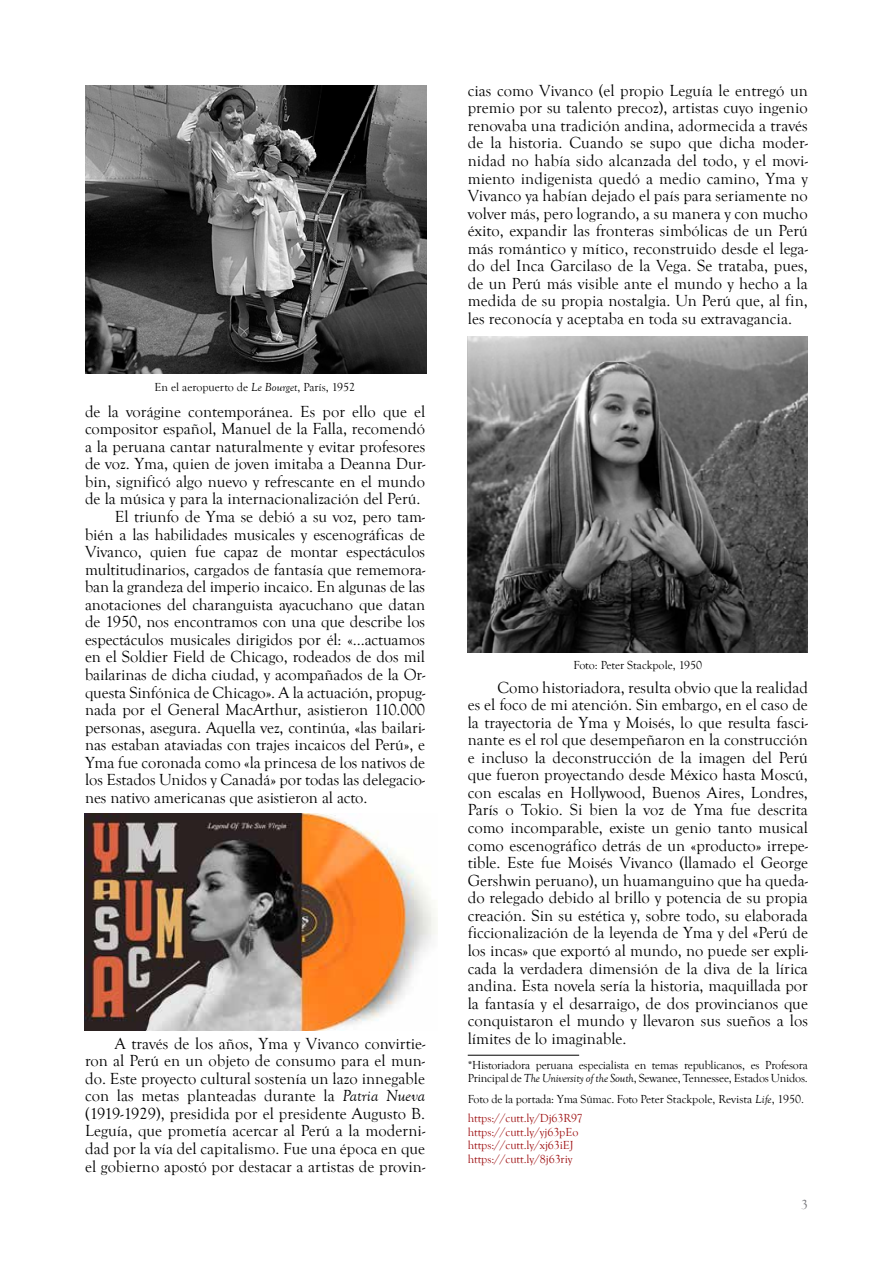
<style>
.page{position:relative;width:893px;height:1263px;background:#fff}
.page>*{position:absolute;margin:0;border:0;box-sizing:border-box;transform-origin:0 0}
.t1{font:16.5px/17.5px "Goudy Old Style T";letter-spacing:-.005em;color:#000;text-align:justify}
.t2{font:13.5px "Goudy Old Style T";color:#727277}
.t3{font:12px/13.5px "Goudy Old Style T";letter-spacing:-.015em;color:#000}
.t4{font:12px/13.5px "Goudy Old Style T";letter-spacing:-.005em;color:#9e1012}
.s1{font-style:italic}
.s2{color:#9e1012}
</style>
<div class="page">
<img style="left:85px;top:85px;width:341px;height:288px">
<img style="left:85px;top:813px;width:352px;height:217px">
<img style="left:468px;top:337px;width:340px;height:316px">
<hr style="left:468px;top:1055px;width:111px;height:1px;background:#000">
<p class="t3" style="left:155px;top:380px;width:202px">En el aeropuerto de <span class="s1">Le Bourget</span>, París, 1952</p>
<p class="t1" style="left:85px;top:403px;width:342px">de la vorágine contemporánea. Es por ello que el</p>
<p class="t1" style="left:85px;top:420px;width:342px">compositor español, Manuel de la Falla, recomendó</p>
<p class="t1" style="left:85px;top:438px;width:342px">a la peruana cantar naturalmente y evitar profesores</p>
<p class="t1" style="left:85px;top:455px;width:342px">de voz. Yma, quien de joven imitaba a Deanna Dur-</p>
<p class="t1" style="left:85px;top:473px;width:342px">bin, significó algo nuevo y refrescante en el mundo</p>
<p class="t1" style="left:85px;top:491px;width:337px">de la música y para la internacionalización del Perú.</p>
<p class="t1" style="left:115px;top:508px;width:312px">El triunfo de Yma se debió a su voz, pero tam-</p>
<p class="t1" style="left:85px;top:526px;width:342px">bién a las habilidades musicales y escenográficas de</p>
<p class="t1" style="left:85px;top:543px;width:342px">Vivanco, quien fue capaz de montar espectáculos</p>
<p class="t1" style="left:85px;top:561px;width:342px">multitudinarios, cargados de fantasía que rememora-</p>
<p class="t1" style="left:85px;top:578px;width:342px">ban la grandeza del imperio incaico. En algunas de las</p>
<p class="t1" style="left:85px;top:596px;width:341px">anotaciones del charanguista ayacuchano que datan</p>
<p class="t1" style="left:85px;top:613px;width:342px">de 1950, nos encontramos con una que describe los</p>
<p class="t1" style="left:85px;top:631px;width:342px">espectáculos musicales dirigidos por él: «...actuamos</p>
<p class="t1" style="left:85px;top:649px;width:342px">en el Soldier Field de Chicago, rodeados de dos mil</p>
<p class="t1" style="left:85px;top:666px;width:342px">bailarinas de dicha ciudad, y acompañados de la Or-</p>
<p class="t1" style="left:85px;top:684px;width:342px">questa Sinfónica de Chicago». A la actuación, propug-</p>
<p class="t1" style="left:85px;top:701px;width:342px">nada por el General MacArthur, asistieron 110.000</p>
<p class="t1" style="left:85px;top:719px;width:342px">personas, asegura. Aquella vez, continúa, «las bailari-</p>
<p class="t1" style="left:85px;top:736px;width:342px">nas estaban ataviadas con trajes incaicos del Perú», e</p>
<p class="t1" style="left:85px;top:754px;width:342px">Yma fue coronada como «la princesa de los nativos de</p>
<p class="t1" style="left:85px;top:771px;width:342px">los Estados Unidos y Canadá» por todas las delegacio-</p>
<p class="t1" style="left:85px;top:789px;width:284px">nes nativo americanas que asistieron al acto.</p>
<p class="t1" style="left:85px;top:1035px;width:342px;text-indent:30px">A través de los años, Yma y Vivanco convirtie&shy;ron al Perú en un objeto de consumo para el mun&shy;do. Este proyecto cultural sostenía un lazo innegable con las metas planteadas durante la <span class="s1">Patria Nueva </span>(1919-1929), presidida por el presidente Augusto B.<br>Leguía, que prometía acercar al Perú a la moderni&shy;dad por la vía del capitalismo. Fue una época en que el gobierno apostó por destacar a artistas de provin-</p>
<p class="t1" style="left:468px;top:82px;width:342px">cias como Vivanco (el propio Leguía le entregó un premio por su talento precoz), artistas cuyo ingenio renovaba una tradición andina, adormecida a través de la historia. Cuando se supo que dicha moder&shy;nidad no había sido alcanzada del todo, y el movi&shy;miento indigenista quedó a medio camino, Yma y Vivanco ya habían dejado el país para seriamente no volver más, pero logrando, a su manera y con mucho éxito, expandir las fronteras simbólicas de un Perú más romántico y mítico, reconstruido desde el lega&shy;do del Inca Garcilaso de la Vega. Se trataba, pues, de un Perú más visible ante el mundo y hecho a la medida de su propia nostalgia. Un Perú que, al fin, les reconocía y aceptaba en toda su extravagancia.</p>
<p class="t3" style="left:573px;top:659px;width:130px">Foto: Peter Stackpole, 1950</p>
<p class="t1" style="left:468px;top:679px;width:342px;text-indent:30px">Como historiadora, resulta obvio que la realidad es el foco de mi atención. Sin embargo, en el caso de la trayectoria de Yma y Moisés, lo que resulta fasci&shy;nante es el rol que desempeñaron en la construcción e incluso la deconstrucción de la imagen del Perú que fueron proyectando desde México hasta Moscú, con escalas en Hollywood, Buenos Aires, Londres, París o Tokio. Si bien la voz de Yma fue descrita como incomparable, existe un genio tanto musical como escenográfico detrás de un «producto» irrepe&shy;tible. Este fue Moisés Vivanco (llamado el George Gershwin peruano), un huamanguino que ha queda&shy;do relegado debido al brillo y potencia de su propia creación. Sin su estética y, sobre todo, su elaborada ficcionalización de la leyenda de Yma y del «Perú de los incas» que exportó al mundo, no puede ser expli&shy;cada la verdadera dimensión de la diva de la lírica andina. Esta novela sería la historia, maquillada por la fantasía y el desarraigo, de dos provincianos que conquistaron el mundo y llevaron sus sueños a los límites de lo imaginable.</p>
<p class="t3" style="left:468px;top:1058px;width:342px">*Historiadora peruana especialista en temas republicanos, es Profesora<br>Principal de <span class="s1">The University of the South</span>, Sewanee, Tennessee, Estados Unidos.</p>
<p class="t3" style="left:468px;top:1089px;width:338px;line-height:19.5px">Foto de la portada: Yma Súmac. Foto Peter Stackpole, Revista <span class="s1">Life</span>, 1950. <span class="s2">https://cutt.ly/Dj63R97</span></p>
<p class="t4" style="left:468px;top:1125px;width:112px">https://cutt.ly/yj63pEo https://cutt.ly/xj63iEJ https://cutt.ly/8j63riy</p>
<p class="t2" style="left:801px;top:1197px;width:8px">3</p>
</div>
